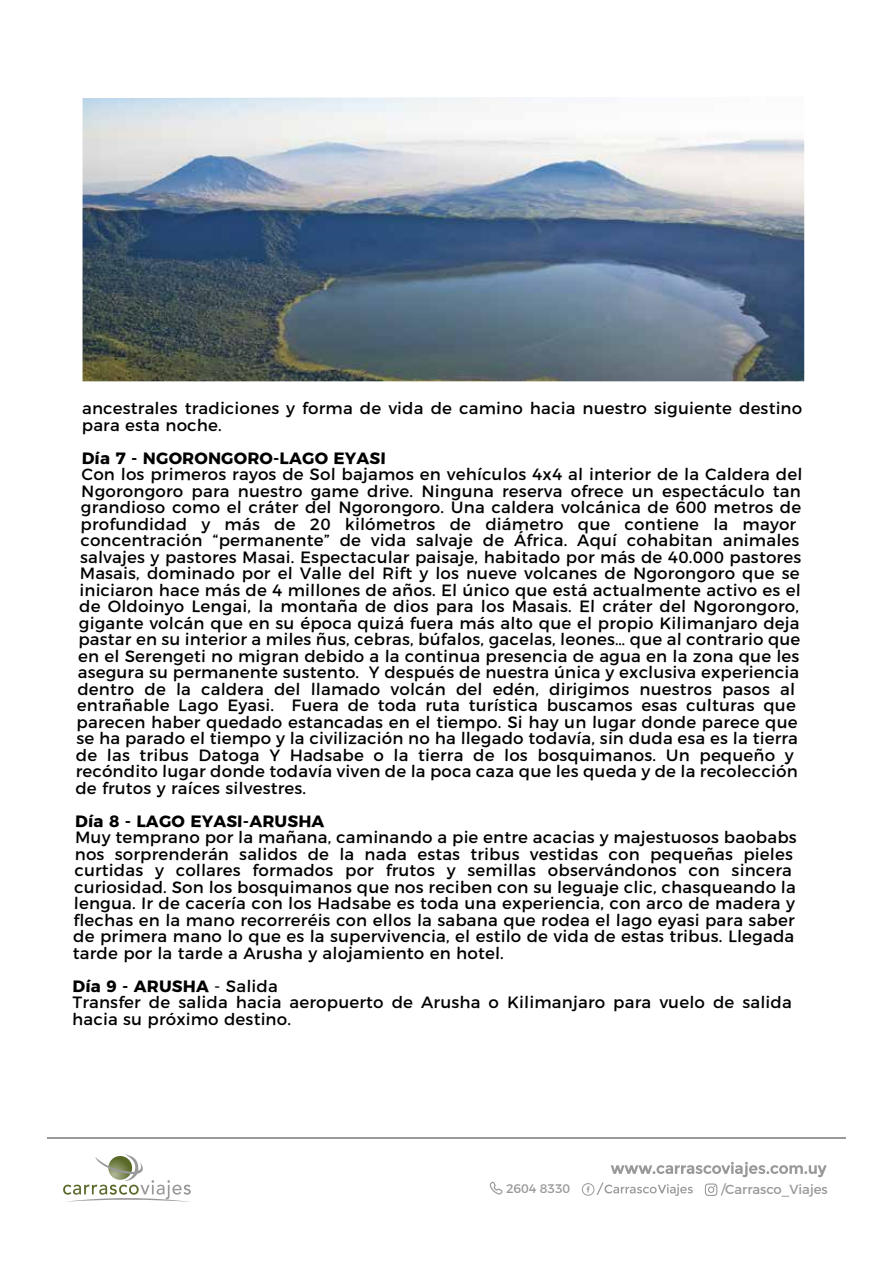
<style>
.page{position:relative;width:893px;height:1263px;background:#fff}
.page>*{position:absolute;margin:0;border:0;box-sizing:border-box;transform-origin:0 0}
.t1{font:16.5px/16.5px "Montserrat";color:#010103}
.t2{font:700 16.5px "Montserrat";color:#000}
.t3{font:13.2px "Montserrat";color:#999}
.t4{font:12.45px "Montserrat";letter-spacing:-.01em;color:#999}
.s1{font-weight:700;color:#000}
</style>
<div class="page">
<img style="left:83px;top:97px;width:721px;height:284px">
<svg style="left:63px;top:1154px;width:128px;height:48px"></svg>
<hr style="left:47px;top:1137px;width:799px;height:1px;background:#999">
<svg style="left:489px;top:1182px;width:13px;height:12px"></svg>
<svg style="left:582px;top:1162px;width:245px;height:34px"></svg>
<p class="t1" style="left:83px;top:390px;width:721px;line-height:21.6px;rotate:1deg">ancestrales tradiciones y forma de vida de camino hacia nuestro siguiente destino para esta noche.</p>
<p class="t2" style="left:82px;top:442px;width:306px;rotate:1deg">Día 7 - NGORONGORO-LAGO EYASI</p>
<p class="t1" style="left:81px;top:458px;width:724px;rotate:1deg">Con los primeros rayos de Sol bajamos en vehículos 4x4 al interior de la Caldera del Ngorongoro para nuestro game drive. Ninguna reserva ofrece un espectáculo tan grandioso como el cráter del Ngorongoro. Una caldera volcánica de 600 metros de profundidad y más de 20 kilómetros de diámetro que contiene la mayor concentración “permanente” de vida salvaje de África. Aquí cohabitan animales salvajes y pastores Masai. Espectacular paisaje, habitado por más de 40.000 pastores Masais, dominado por el Valle del Rift y los nueve volcanes de Ngorongoro que se iniciaron hace más de 4 millones de años. El único que está actualmente activo es el de Oldoinyo Lengai, la montaña de dios para los Masais. El cráter del Ngorongoro, gigante volcán que en su época quizá fuera más alto que el propio Kilimanjaro deja pastar en su interior a miles ñus, cebras, búfalos, gacelas, leones… que al contrario que en el Serengeti no migran debido a la continua presencia de agua en la zona que les asegura su permanente sustento. Y después de nuestra única y exclusiva experiencia dentro de la caldera del llamado volcán del edén, dirigimos nuestros pasos al entrañable Lago Eyasi. Fuera de toda ruta turística buscamos esas culturas que parecen haber quedado estancadas en el tiempo. Si hay un lugar donde parece que se ha parado el tiempo y la civilización no ha llegado todavía, sin duda esa es la tierra de las tribus Datoga Y Hadsabe o la tierra de los bosquimanos. Un pequeño y recóndito lugar donde todavía viven de la poca caza que les queda y de la recolección</p>
<p class="t1" style="left:76px;top:776px;width:232px;rotate:1deg">de frutos y raíces silvestres.</p>
<p class="t2" style="left:76px;top:805px;width:251px;rotate:1deg">Día 8 - LAGO EYASI-ARUSHA</p>
<p class="t1" style="left:75px;top:821px;width:723px;rotate:1deg">Muy temprano por la mañana, caminando a pie entre acacias y majestuosos baobabs nos sorprenderán salidos de la nada estas tribus vestidas con pequeñas pieles curtidas y collares formados por frutos y semillas observándonos con sincera curiosidad. Son los bosquimanos que nos reciben con su leguaje clic, chasqueando la lengua. Ir de cacería con los Hadsabe es toda una experiencia, con arco de madera y flechas en la mano recorreréis con ellos la sabana que rodea el lago eyasi para saber de primera mano lo que es la supervivencia, el estilo de vida de estas tribus. Llegada</p>
<p class="t1" style="left:73px;top:930px;width:432px;line-height:35.5px;rotate:1deg">tarde por la tarde a Arusha y alojamiento en hotel.<br><span class="s1">Día 9 - ARUSHA</span> - Salida</p>
<p class="t1" style="left:73px;top:984px;width:721px;line-height:20.9px;rotate:1deg">Transfer de salida hacia aeropuerto de Arusha o Kilimanjaro para vuelo de salida hacia su próximo destino.</p>
<p class="t4" style="left:506px;top:1179px;width:66px">2604 8330</p>
<p class="t3" style="left:721px;top:1178px;width:108px">/Carrasco_Viajes</p>
</div>
